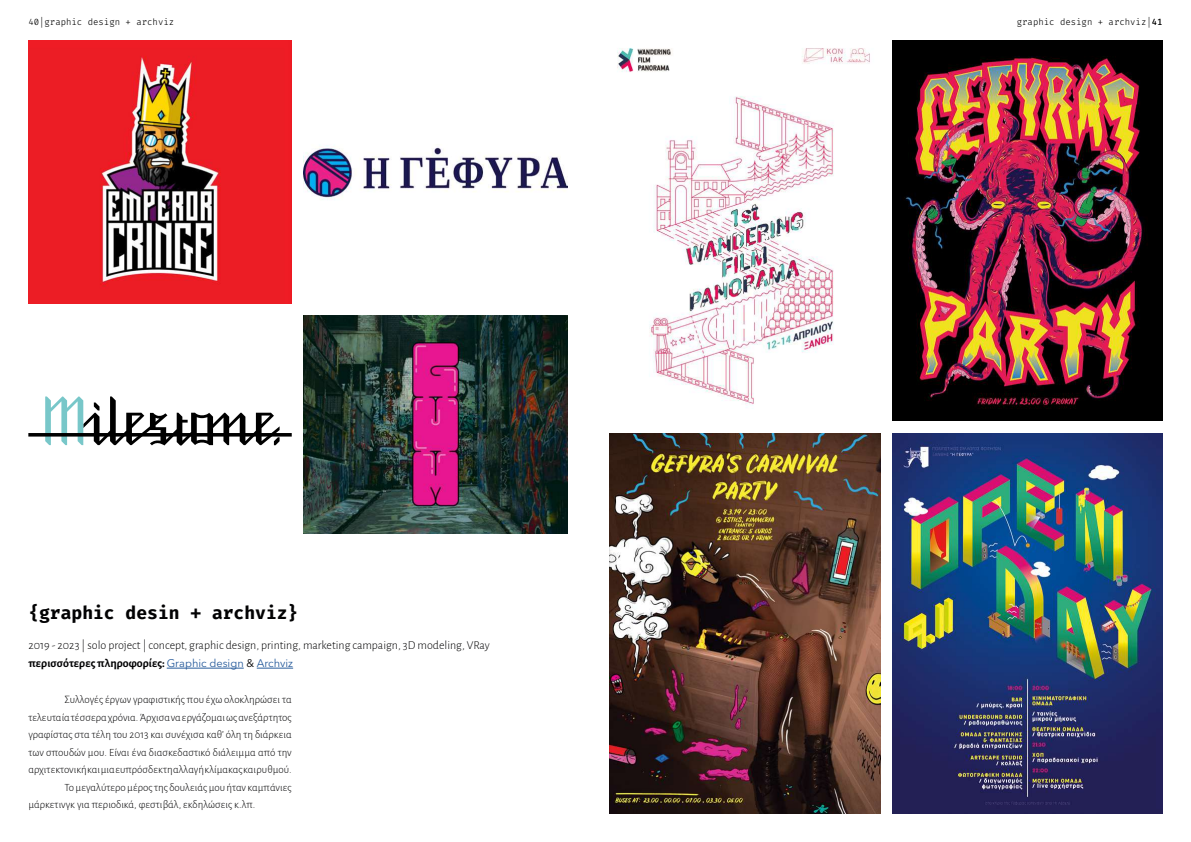
<style>
.page{position:relative;width:1191px;height:842px;background:#fff}
.page>*{position:absolute;margin:0;border:0;box-sizing:border-box;transform-origin:0 0}
.t1{font:700 18px "Fira Code";color:#020203}
.t2{font:300 12px/18px "Alegreya Sans";color:#020203}
.t3{font:300 11px "Alegreya Sans";color:#020203}
.t4{font:300 9px "Fira Code";color:#000}
.s1{font-weight:700}
.s2{font-family:"Avenir Next Cyr";font-weight:400;font-size:11px;color:#275b9b}
.s3{font-family:"Avenir Next Cyr";font-weight:400;font-size:11px}
</style>
<div class="page">
<img style="left:28px;top:40px;width:264px;height:264px">
<img style="left:304px;top:145px;width:263px;height:55px">
<img style="left:304px;top:316px;width:263px;height:218px">
<hr style="left:167px;top:668px;width:77px;height:1px;background:#275b9b">
<hr style="left:257px;top:668px;width:36px;height:1px;background:#275b9b">
<svg style="left:45px;top:396px;width:234px;height:49px"></svg>
<svg style="left:28px;top:433px;width:264px;height:4px"></svg>
<img style="left:892px;top:40px;width:270px;height:381px">
<img style="left:892px;top:433px;width:270px;height:381px">
<img style="left:617px;top:48px;width:253px;height:358px">
<img style="left:609px;top:433px;width:271px;height:381px">
<p class="t4" style="left:28px;top:14px;width:147px">40|graphic design + archviz</p>
<h1 class="t1" style="left:28px;top:597px;width:272px">{graphic desin + archviz}</h1>
<p class="t2" style="left:28px;top:636px;width:463px">2019 - 2023 | solo project | concept, graphic design, printing, marketing campaign, 3D modeling, VRay <span class="s1">περισσότερες πληροφορίες:</span> <span class="s2">Graphic design</span> <span class="s3">&amp;</span> <span class="s2">Archviz</span></p>
<p class="t3" style="left:64px;top:692px;width:229px">Συλλογές έργων γραφιστικής που έχω ολοκληρώσει τα</p>
<p class="t3" style="left:28px;top:710px;width:265px">τελευταία τέσσερα χρόνια. Άρχισα να εργάζομαι ως ανεξάρτητος</p>
<p class="t3" style="left:28px;top:727px;width:265px">γραφίστας στα τέλη του 2013 και συνέχισα καθ’ όλη τη διάρκεια</p>
<p class="t3" style="left:28px;top:745px;width:265px">των σπουδών μου. Είναι ένα διασκεδαστικό διάλειμμα από την</p>
<p class="t3" style="left:28px;top:762px;width:265px">αρχιτεκτονική και μια ευπρόσδεκτη αλλαγή κλίμακας και ρυθμού.</p>
<p class="t3" style="left:64px;top:780px;width:229px">Το μεγαλύτερο μέρος της δουλειάς μου ήταν καμπάνιες</p>
<p class="t3" style="left:28px;top:797px;width:228px">μάρκετινγκ για περιοδικά, φεστιβάλ, εκδηλώσεις κ.λπ.</p>
<p class="t4" style="left:1016px;top:14px;width:147px">graphic design + archviz|41</p>
</div>
